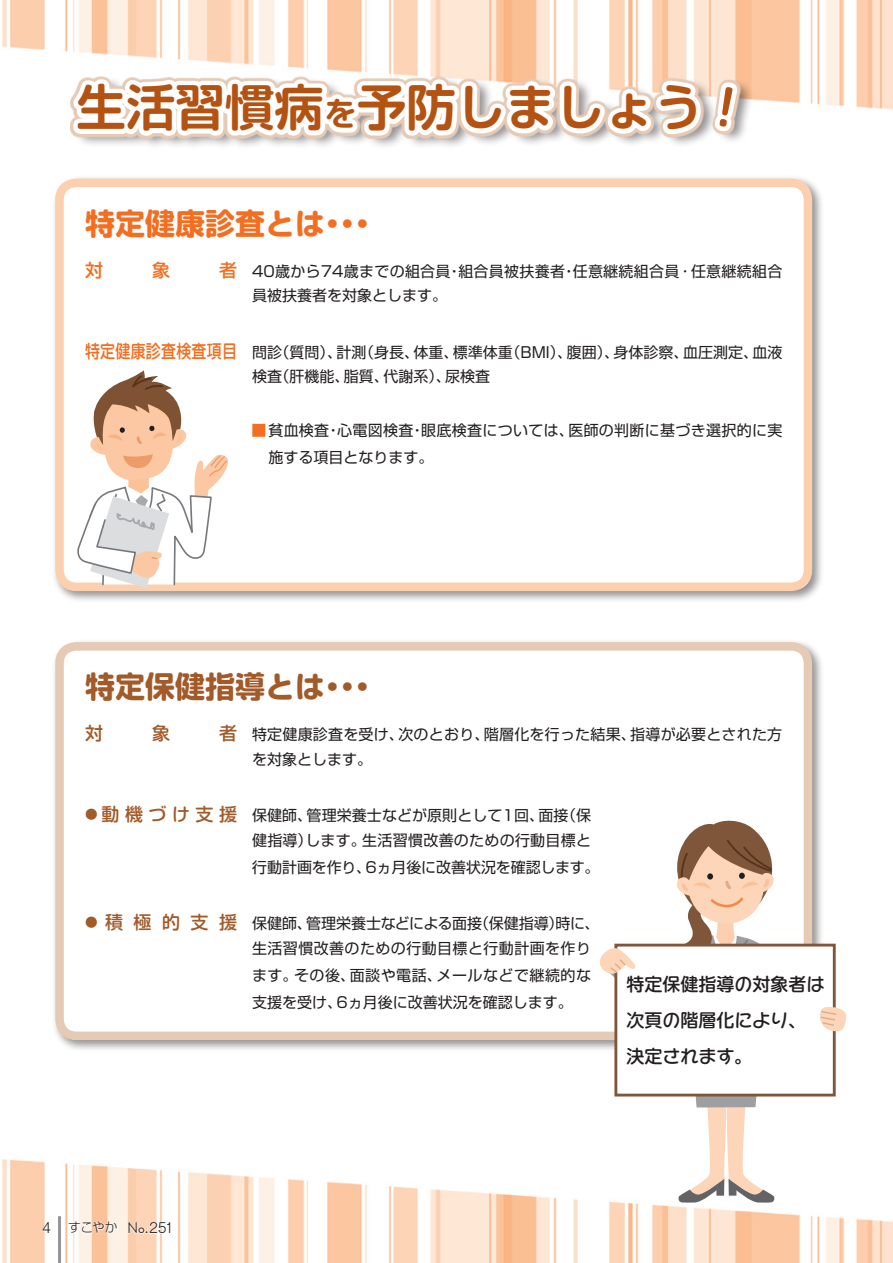
<style>
.page{position:relative;width:893px;height:1263px;background:#fff}
.page>*{position:absolute;margin:0;border:0;box-sizing:border-box;transform-origin:0 0}
.t1{font:700 49.5px "Soft Go Std De";color:#b45212}
.t2{font:700 30px "Soft Go Std";color:#f36e21}
.t3{font:700 30px "Soft Go Std";color:#a25a29}
.t4{font:500 18px "UD Shin M Go Pr 6";color:#231f20}
.t5{font:500 18px "Capie N Std";color:#231f20}
.t6{font:500 18px "Soft Go Std";color:#f36e21}
.t7{font:500 18px "Soft Go Std";color:#a25a29}
.t8{font:15px/24.3px "Shin Go Pr 6";letter-spacing:.015em;color:#231f20}
.t9{font:15px "Shin Go Pr 6";letter-spacing:-.015em;color:#231f20}
.t10{font:13.5px "MOG Romaji B";color:#231f20}
.s1{font-size:33px}
.s2{font-family:"Soft Go Std";font-weight:500;font-size:18px;color:#f36e21}
.s3{color:#f36e21}
.s4{font-family:"Soft Go Std";font-weight:500;font-size:18px;color:#a25a29}
.s5{font-family:"Soft Go Std";font-weight:500;font-size:12.6px;color:#a25a29}
.s6{font-family:"Capie N Std"}
.s7{font-family:"UD Shin M Go Pr 6"}
.s8{font-family:"Shin Go Pr 6";font-weight:300;font-size:12.75px}
</style>
<div class="page">
<img style="left:2px;top:0;width:891px;height:1263px">
<div style="left:51px;top:175px;width:774px;height:428px;background:#231f20;opacity:.5"></div>
<div style="left:60px;top:183px;width:748px;height:404px;background:#fff;border-radius:17px"></div>
<div style="left:55px;top:179px;width:757px;height:412px;border:9px solid #fccfae;border-radius:17px"></div>
<div style="left:51px;top:638px;width:774px;height:414px;background:#231f20;opacity:.5"></div>
<div style="left:60px;top:646px;width:748px;height:390px;background:#fff;border-radius:17px"></div>
<div style="left:55px;top:642px;width:757px;height:398px;border:9px solid #e5cab6;border-radius:17px"></div>
<div style="left:73px;top:75px;width:681px;height:74px;background:#231f20;opacity:.5"></div>
<svg style="left:670px;top:820px;width:114px;height:383px"></svg>
<div style="left:614px;top:944px;width:222px;height:152px;background:#fff;border:3px solid #7f563a"></div>
<svg style="left:599px;top:945px;width:58px;height:58px"></svg>
<svg style="left:820px;top:1006px;width:27px;height:27px"></svg>
<svg style="left:75px;top:370px;width:155px;height:242px"></svg>
<div style="left:68px;top:1220px;width:50px;height:13px;background:#fff;opacity:.7"></div>
<hr style="left:58px;top:1216px;width:3px;height:47px;background:#939598">
<div style="left:42px;top:1221px;width:9px;height:13px;background:#fff;opacity:.7"></div>
<div style="left:128px;top:1221px;width:43px;height:13px;background:#fff;opacity:.7"></div>
<svg style="left:66px;top:33px;width:672px;height:159px"></svg>
<p class="t1" style="left:77px;top:72px;width:629px">生活習慣病<span class="s1">を</span>予防しましょう</p>
<p class="t2" style="left:85px;top:202px;width:294px">特定健康診査とは・・・</p>
<p class="t6" style="left:85px;top:257px;width:19px">対</p>
<p class="t6" style="left:152px;top:257px;width:19px">象</p>
<p class="t8" style="left:252px;top:258px;width:532px;text-indent:-33px"><span class="s2">者</span> 40歳から74歳までの組合員・組合員被扶養者・任意継続組合員･任意継続組合員被扶養者を対象とします。</p>
<p class="t8" style="left:252px;top:339px;width:532px;text-indent:-167px"><span class="s2">特定健康診査検査項目</span> 問診（質問）、計測（身長、体重、標準体重（BMI）、腹囲）、身体診察、血圧測定、血液検査（肝機能、脂質、代謝系）、尿検査</p>
<p class="t8" style="left:268px;top:416px;width:516px;line-height:27px;text-indent:-17px"><span class="s3">■</span>貧血検査・心電図検査・眼底検査については、医師の判断に基づき選択的に実施する項目となります。</p>
<p class="t3" style="left:85px;top:665px;width:294px">特定保健指導とは・・・</p>
<p class="t7" style="left:85px;top:721px;width:19px">対</p>
<p class="t7" style="left:152px;top:721px;width:19px">象</p>
<p class="t8" style="left:252px;top:721px;width:532px;text-indent:-33px"><span class="s4">者</span> 特定健康診査を受け、次のとおり、階層化を行った結果、指導が必要とされた方を対象とします。</p>
<p class="t8" style="left:85px;top:802px;width:508px;text-align:right"><span class="s5">●</span> <span class="s4">動機づけ支援</span> 保健師、管理栄養士などが原則として1回、面接（保健指導）します。生活習慣改善のための行動目標と</p>
<p class="t9" style="left:252px;top:855px;width:349px">行動計画を作り、6ヵ月後に改善状況を確認します。</p>
<p class="t8" style="left:252px;top:910px;width:349px;text-indent:-167px"><span class="s5">●</span> <span class="s4">積極的支援</span> 保健師、管理栄養士などによる面接（保健指導）時に、生活習慣改善のための行動目標と行動計画を作り</p>
<p class="t8" style="left:252px;top:960px;width:340px;line-height:27px">ます。その後、面談や電話、メールなどで継続的な支援を受け、6ヵ月後に改善状況を確認します。</p>
<p class="t4" style="left:626px;top:968px;width:200px">特定保健指導<span class="s6">の</span>対象者<span class="s6">は</span></p>
<p class="t4" style="left:626px;top:1004px;width:182px">次頁<span class="s6">の</span>階層化<span class="s6">により、</span></p>
<p class="t5" style="left:626px;top:1042px;width:127px"><span class="s7">決定</span>されます。</p>
<p class="t10" style="left:42px;top:1219px;width:10px">4</p>
<p class="t10" style="left:68px;top:1219px;width:108px"><span class="s8">すこやか</span> No.251</p>
</div>
